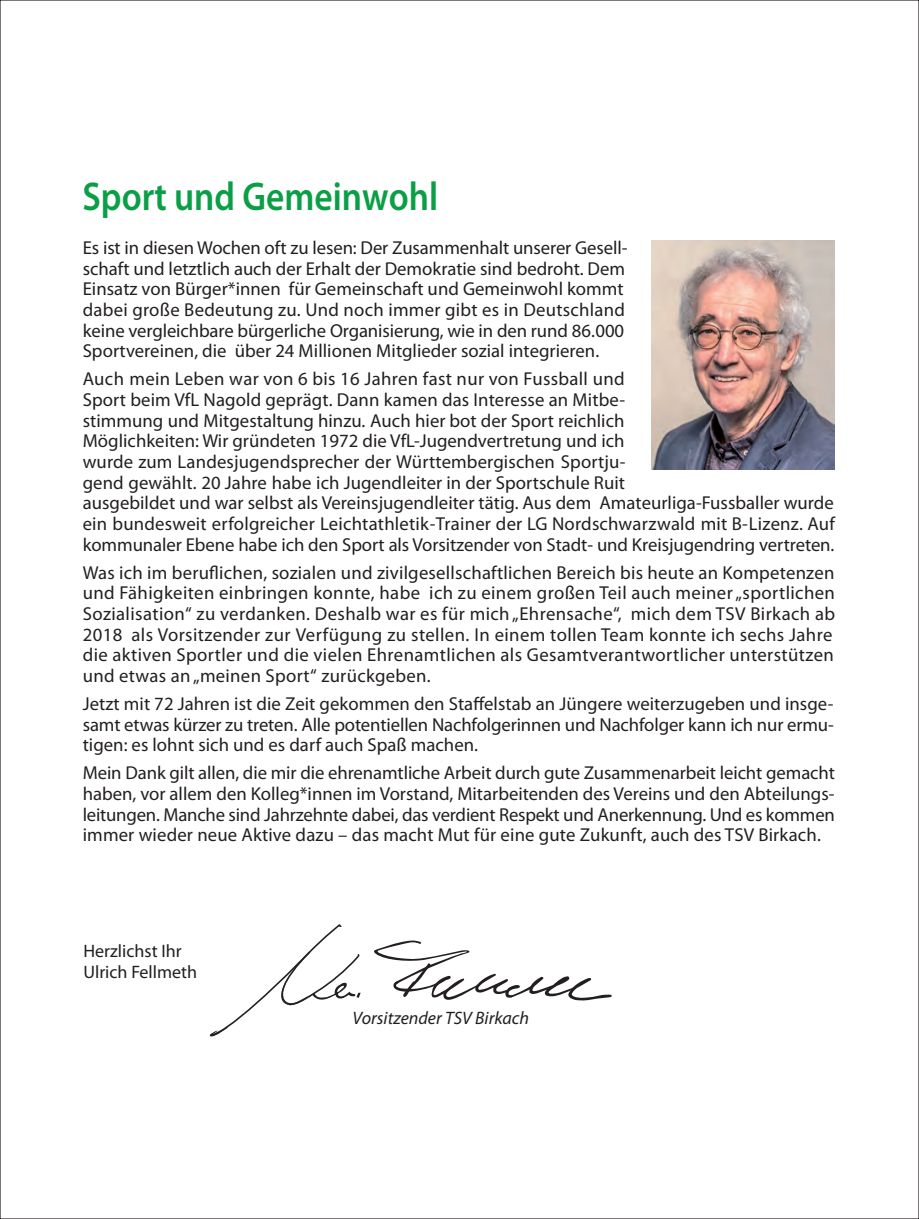
<style>
.page{position:relative;width:919px;height:1219px;background:#fff}
.page>*{position:absolute;margin:0;border:0;box-sizing:border-box;transform-origin:0 0}
.t1{font:600 40.25px "Myriad Pro";color:#0a9f46;scale:.88 1}
.t2{font:18.72px/20.7px "Myriad Pro";letter-spacing:.005em;color:#231f20}
.t3{font:18.03px/21.7px "Myriad Pro";color:#231f20}
.t4{font:italic 18.03px "Myriad Pro";color:#231f20}
</style>
<div class="page">
<img style="left:651px;top:240px;width:183px;height:229px">
<svg style="left:209px;top:924px;width:152px;height:113px"></svg>
<svg style="left:374px;top:940px;width:238px;height:61px"></svg>
<p class="t1" style="left:83px;top:173px;width:406px">Sport und Gemeinwohl</p>
<p class="t2" style="left:83px;top:239px;width:546px">Es ist in diesen Wochen oft zu lesen: Der Zusammenhalt unserer Gesell&shy;schaft und letztlich auch der Erhalt der Demokratie sind bedroht. Dem Einsatz von Bürger*innen für Gemeinschaft und Gemeinwohl kommt dabei große Bedeutung zu. Und noch immer gibt es in Deutschland keine vergleichbare bürgerliche Organisierung, wie in den rund 86.000<br>Sportvereinen, die über 24 Millionen Mitglieder sozial integrieren.</p>
<p class="t2" style="left:83px;top:370px;width:754px">Auch mein Leben war von 6 bis 16 Jahren fast nur von Fussball und<br>Sport beim VfL Nagold geprägt. Dann kamen das Interesse an Mitbe-<br>stimmung und Mitgestaltung hinzu. Auch hier bot der Sport reichlich<br>Möglichkeiten: Wir gründeten 1972 die VfL-Jugendvertretung und ich<br>wurde zum Landesjugendsprecher der Württembergischen Sportju-<br>gend gewählt. 20 Jahre habe ich Jugendleiter in der Sportschule Ruit<br>ausgebildet und war selbst als Vereinsjugendleiter tätig. Aus dem Amateurliga-Fussballer wurde ein bundesweit erfolgreicher Leichtathletik-Trainer der LG Nordschwarzwald mit B-Lizenz. Auf kommunaler Ebene habe ich den Sport als Vorsitzender von Stadt- und Kreisjugendring vertreten.</p>
<p class="t2" style="left:83px;top:563px;width:754px">Was ich im beruflichen, sozialen und zivilgesellschaftlichen Bereich bis heute an Kompetenzen und Fähigkeiten einbringen konnte, habe ich zu einem großen Teil auch meiner „sportlichen Sozialisation“ zu verdanken. Deshalb war es für mich „Ehrensache“, mich dem TSV Birkach ab 2018 als Vorsitzender zur Verfügung zu stellen. In einem tollen Team konnte ich sechs Jahre die aktiven Sportler und die vielen Ehrenamtlichen als Gesamtverantwortlicher unterstützen und etwas an „meinen Sport“ zurückgeben.</p>
<p class="t2" style="left:83px;top:695px;width:753px;text-align:justify">Jetzt mit 72 Jahren ist die Zeit gekommen den Staffelstab an Jüngere weiterzugeben und insge&shy;samt etwas kürzer zu treten. Alle potentiellen Nachfolgerinnen und Nachfolger kann ich nur ermu&shy;tigen: es lohnt sich und es darf auch Spaß machen.</p>
<p class="t2" style="left:83px;top:764px;width:754px;text-align:justify">Mein Dank gilt allen, die mir die ehrenamtliche Arbeit durch gute Zusammenarbeit leicht gemacht haben, vor allem den Kolleg*innen im Vorstand, Mitarbeitenden des Vereins und den Abteilungs&shy;leitungen. Manche sind Jahrzehnte dabei, das verdient Respekt und Anerkennung. Und es kommen immer wieder neue Aktive dazu – das macht Mut für eine gute Zukunft, auch des TSV Birkach.</p>
<p class="t3" style="left:83px;top:941px;width:115px">Herzlichst Ihr<br>Ulrich Fellmeth</p>
<p class="t4" style="left:353px;top:1011px;width:178px">Vorsitzender TSV Birkach</p>
</div>
